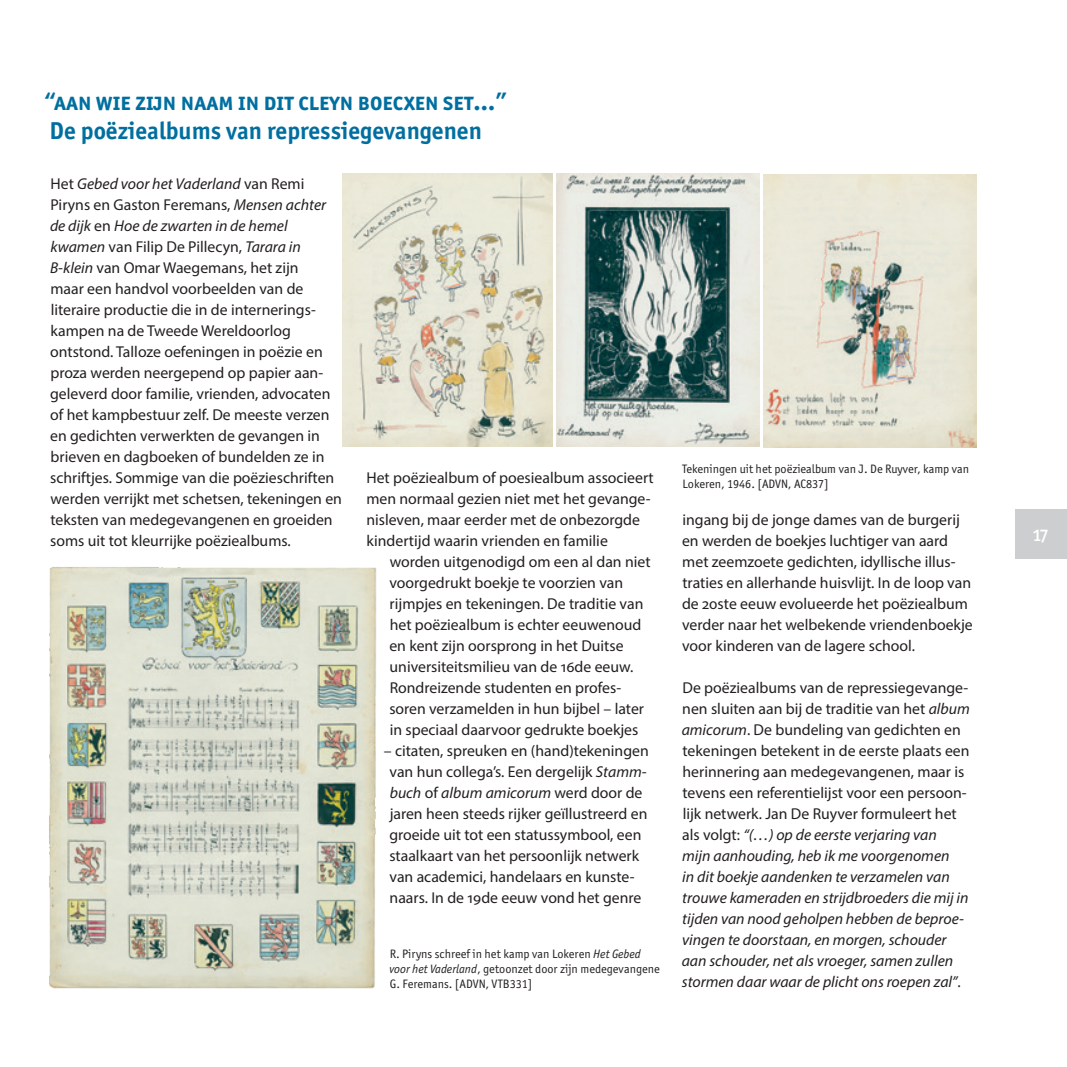
<style>
.page{position:relative;width:1067px;height:1067px;background:#fff}
.page>*{position:absolute;margin:0;border:0;box-sizing:border-box;transform-origin:0 0}
.titel{font:24.5px "Officina San ITC Bold SC";color:#006fa0}
.titel-2{font:700 24.5px "Officina San ITC";color:#006fa0}
.t1{font:19.25px "Officina San ITC Medium OS";color:#fff}
.broodtekst{font:15.75px/21px "Myriad Pro";color:#231f20}
.broodtekst-2{font:italic 15.75px/21px "Myriad Pro";color:#231f20}
.bijschrift{font:12.25px/14.7px "Officina San ITC";color:#231f20}
.s1{font-style:italic}
.s2{font-style:normal}
</style>
<div class="page">
<div style="left:1015px;top:508px;width:52px;height:50px;background:#cdced0"></div>
<img style="left:49px;top:567px;width:328px;height:422px">
<img style="left:342px;top:174px;width:211px;height:272px">
<img style="left:556px;top:174px;width:203px;height:272px">
<img style="left:763px;top:174px;width:213px;height:273px">
<p class="titel" style="left:44px;top:86px;width:465px">“aan wie zijn naam in dit cleyn boecxen set…”</p>
<p class="titel-2" style="left:50px;top:115px;width:434px">De poëziealbums van repressiegevangenen</p>
<p class="broodtekst" style="left:50px;top:173px;width:293px">Het <span class="s1">Gebed voor het Vaderland</span> van Remi Piryns en Gaston Feremans, <span class="s1">Mensen achter de dijk</span> en <span class="s1">Hoe de zwarten in de hemel kwamen</span> van Filip De Pillecyn, <span class="s1">Tarara in B-klein</span> van Omar Waegemans, het zijn<br>maar een handvol voorbeelden van de literaire productie die in de internerings&shy;kampen na de Tweede Wereldoorlog ontstond. Talloze oefeningen in poëzie en proza werden neergepend op papier aan&shy;geleverd door familie, vrienden, advocaten of het kampbestuur zelf. De meeste verzen en gedichten verwerkten de gevangen in brieven en dagboeken of bundelden ze in schriftjes. Sommige van die poëzieschriften werden verrijkt met schetsen, tekeningen en teksten van medegevangenen en groeiden soms uit tot kleurrijke poëziealbums.</p>
<p class="broodtekst" style="left:366px;top:467px;width:289px">Het poëziealbum of poesiealbum associeert</p>
<p class="broodtekst" style="left:366px;top:488px;width:286px">men normaal gezien niet met het gevange-</p>
<p class="broodtekst" style="left:366px;top:509px;width:275px">nisleven, maar eerder met de onbezorgde</p>
<p class="broodtekst" style="left:366px;top:530px;width:243px">kindertijd waarin vrienden en familie</p>
<p class="broodtekst" style="left:390px;top:551px;width:262px">worden uitgenodigd om een al dan niet</p>
<p class="broodtekst" style="left:389px;top:572px;width:235px">voorgedrukt boekje te voorzien van</p>
<p class="broodtekst" style="left:389px;top:593px;width:255px">rijmpjes en tekeningen. De traditie van</p>
<p class="broodtekst" style="left:390px;top:614px;width:253px">het poëziealbum is echter eeuwenoud</p>
<p class="broodtekst" style="left:389px;top:635px;width:236px">en kent zijn oorsprong in het Duitse</p>
<p class="broodtekst" style="left:389px;top:656px;width:245px">universiteitsmilieu van de 16de eeuw.</p>
<p class="broodtekst" style="left:390px;top:677px;width:233px">Rondreizende studenten en profes-</p>
<p class="broodtekst" style="left:389px;top:698px;width:256px">soren verzamelden in hun bijbel – later</p>
<p class="broodtekst" style="left:390px;top:719px;width:250px">in speciaal daarvoor gedrukte boekjes</p>
<p class="broodtekst" style="left:384px;top:740px;width:266px;text-align:center">– citaten, spreuken en (hand)tekeningen van hun collega’s. Een dergelijk <span class="s1">Stamm&shy;buch</span> of <span class="s1">album amicorum</span> werd door de jaren heen steeds rijker geïllustreerd en groeide uit tot een statussymbool, een staalkaart van het persoonlijk netwerk van academici, handelaars en kunste&shy;naars. In de 19de eeuw vond het genre</p>
<p class="bijschrift" style="left:389px;top:946px;width:272px">R. Piryns schreef in het kamp van Lokeren <span class="s1">Het Gebed voor het Vaderland</span>, getoonzet door zijn medegevangene<br>G. Feremans. [ADVN, VTB331]</p>
<p class="bijschrift" style="left:682px;top:461px;width:289px">Tekeningen uit het poëziealbum van J. De Ruyver, kamp van<br>Lokeren, 1946. [ADVN, AC837]</p>
<p class="broodtekst" style="left:682px;top:509px;width:292px">ingang bij de jonge dames van de burgerij en werden de boekjes luchtiger van aard met zeemzoete gedichten, idyllische illus&shy;traties en allerhande huisvlijt. In de loop van de 20ste eeuw evolueerde het poëziealbum verder naar het welbekende vriendenboekje voor kinderen van de lagere school.</p>
<p class="broodtekst-2" style="left:681px;top:677px;width:289px"><span class="s2">De poëziealbums van de repressiegevange&shy;nen sluiten aan bij de traditie van het</span> album amicorum<span class="s2">. De bundeling van gedichten en tekeningen betekent in de eerste plaats een herinnering aan medegevangenen, maar is tevens een referentielijst voor een persoon&shy;lijk netwerk. Jan De Ruyver formuleert het als volgt:</span> “(…) op de eerste verjaring van<br>mijn aanhouding, heb ik me voorgenomen<br>in dit boekje aandenken te verzamelen van trouwe kameraden en strijdbroeders die mij in tijden van nood geholpen hebben de beproe&shy;vingen te doorstaan, en morgen, schouder aan schouder, net als vroeger, samen zullen stormen daar waar de plicht ons roepen zal”<span class="s2">.</span></p>
<p class="t1" style="left:1033px;top:523px;width:17px">17</p>
</div>
